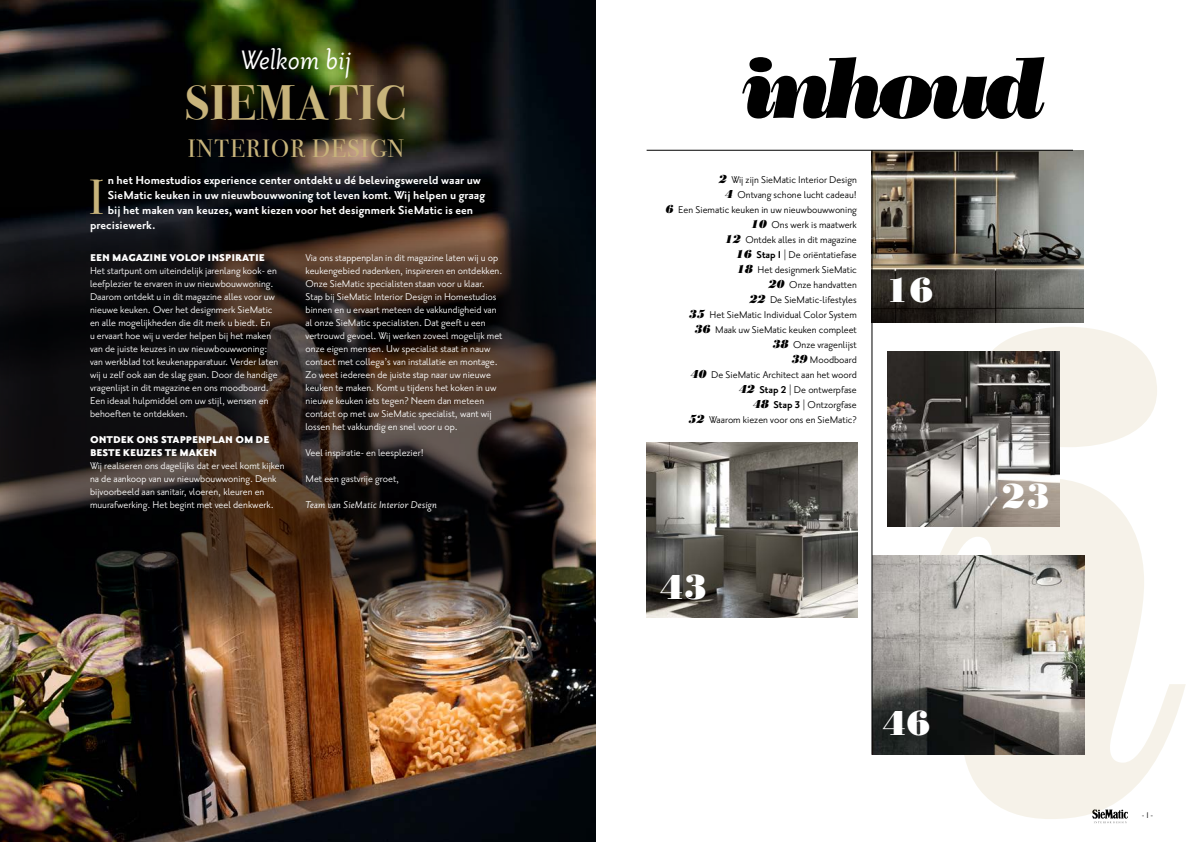
<style>
.page{position:relative;width:1191px;height:842px;background:#fff}
.page>*{position:absolute;margin:0;border:0;box-sizing:border-box;transform-origin:0 0}
.t1{font:48.9px "Bodoni Svty Two OSITCTT";color:#c8b47b}
.t2{font:700 48.1px "Bodoni Svty Two OSITCTT";letter-spacing:.02em;color:#c8b47b}
.t3{font:700 expanded 36px "Bodoni URW";color:#fff}
.t4{font:italic 32.5px "Priori Sans OT";color:#fff}
.t5{font:25px "Bodoni Svty Two OSITCTT";letter-spacing:.05em;color:#c8b47b}
.t6{font:700 14px "Priori Sans OT";color:#fff}
.t7{font:12px/13px "Priori Sans OT";color:#fff}
.t8{font:12px/15px "Priori Sans OT";color:#000;text-align:right}
.t9{font:900 12px/13px "Priori Sans OT";color:#fff}
.t10{font:italic 12px "Priori Sans OT";color:#fff}
.t11{font:10px "Priori Sans OT";color:#000}
.s1{font-family:"Bodoni URW";font-weight:700;font-style:italic;font-stretch:expanded}
.s2{font-weight:700}
</style>
<div class="page">
<svg style="left:1094px;top:821px;width:33px;height:2px"></svg>
<img style="left:0;top:0;width:595px;height:842px">
<img style="left:646px;top:442px;width:211px;height:176px">
<svg style="left:742px;top:57px;width:302px;height:62px"></svg>
<svg style="left:921px;top:327px;width:264px;height:492px;fill:#f6f2e9"></svg>
<img style="left:872px;top:150px;width:211px;height:172px">
<img style="left:872px;top:555px;width:212px;height:199px">
<svg style="left:0;top:207px;width:595px;height:423px"></svg>
<hr style="left:871px;top:150px;width:1px;height:605px;background:#000">
<img style="left:887px;top:351px;width:172px;height:176px">
<hr style="left:646px;top:150px;width:427px;height:1px;background:#000">
<h3 class="t4" style="left:241px;top:43px;width:112px">Welkom bij</h3>
<h2 class="t2" style="left:186px;top:75px;width:222px">SIEMATIC</h2>
<h3 class="t5" style="left:188px;top:134px;width:218px">INTERIOR DESIGN</h3>
<h1 class="t1" style="left:89px;top:168px;width:17px">I</h1>
<p class="t6" style="left:108px;top:172px;width:374px">n het Homestudios experience center ontdekt u dé belevingswereld waar uw</p>
<p class="t6" style="left:108px;top:187px;width:379px">SieMatic keuken in uw nieuwbouwwoning tot leven komt. Wij helpen u graag</p>
<p class="t6" style="left:108px;top:202px;width:367px">bij het maken van keuzes, want kiezen voor het designmerk SieMatic is een</p>
<p class="t6" style="left:90px;top:217px;width:67px">precisiewerk.</p>
<p class="t9" style="left:90px;top:251px;width:176px">EEN MAGAZINE VOLOP INSPIRATIE</p>
<p class="t7" style="left:90px;top:264px;width:190px">Het startpunt om uiteindelijk jarenlang kook- en leefplezier te ervaren in uw nieuwbouwwoning.<br>Daarom ontdekt u in dit magazine alles voor uw nieuwe keuken. Over het designmerk SieMatic en alle mogelijkheden die dit merk u biedt. En<br>u ervaart hoe wij u verder helpen bij het maken van de juiste keuzes in uw nieuwbouwwoning: van werkblad tot keukenapparatuur. Verder laten wij u zelf ook aan de slag gaan. Door de handige vragenlijst in dit magazine en ons moodboard.<br>Een ideaal hulpmiddel om uw stijl, wensen en behoeften te ontdekken.</p>
<p class="t9" style="left:90px;top:433px;width:181px">ONTDEK ONS STAPPENPLAN OM DE<br>BESTE KEUZES TE MAKEN</p>
<p class="t7" style="left:90px;top:459px;width:196px">Wij realiseren ons dagelijks dat er veel komt kijken na de aankoop van uw nieuwbouwwoning. Denk bijvoorbeeld aan sanitair, vloeren, kleuren en muurafwerking. Het begint met veel denkwerk.</p>
<p class="t7" style="left:305px;top:251px;width:198px">Via ons stappenplan in dit magazine laten wij u op keukengebied nadenken, inspireren en ontdekken.<br>Onze SieMatic specialisten staan voor u klaar.<br>Stap bij SieMatic Interior Design in Homestudios binnen en u ervaart meteen de vakkundigheid van al onze SieMatic specialisten. Dat geeft u een vertrouwd gevoel. Wij werken zoveel mogelijk met onze eigen mensen. Uw specialist staat in nauw contact met collega’s van installatie en montage.<br>Zo weet iedereen de juiste stap naar uw nieuwe keuken te maken. Komt u tijdens het koken in uw nieuwe keuken iets tegen? Neem dan meteen contact op met uw SieMatic specialist, want wij lossen het vakkundig en snel voor u op.</p>
<p class="t7" style="left:305px;top:440px;width:120px;line-height:26px">Veel inspiratie- en leesplezier!<br>Met een gastvrije groet,</p>
<p class="t10" style="left:305px;top:498px;width:133px">Team van SieMatic Interior Design</p>
<p class="t8" style="left:666px;top:172px;width:192px"><span class="s1">2</span> Wij zijn SieMatic Interior Design<br><span class="s1">4</span> Ontvang schone lucht cadeau!<br><span class="s1">6</span> Een Siematic keuken in uw nieuwbouwwoning<br><span class="s1">10</span> Ons werk is maatwerk<br><span class="s1">12</span> Ontdek alles in dit magazine<br><span class="s1">16</span> <span class="s2">Stap 1</span> | De oriëntatiefase<br><span class="s1">18</span> Het designmerk SieMatic<br><span class="s1">20</span> Onze handvatten<br><span class="s1">22</span> De SieMatic-lifestyles<br><span class="s1">35</span> Het SieMatic Individual Color System<br><span class="s1">36</span> Maak uw SieMatic keuken compleet<br><span class="s1">38</span> Onze vragenlijst<br><span class="s1">39</span> Moodboard<br><span class="s1">40</span> De SieMatic Architect aan het woord<br><span class="s1">42</span> <span class="s2">Stap 2</span> | De ontwerpfase<br><span class="s1">48</span> <span class="s2">Stap 3</span> | Ontzorgfase<br><span class="s1">52</span> Waarom kiezen voor ons en SieMatic?</p>
<h3 class="t3" style="left:885px;top:269px;width:50px">16</h3>
<h3 class="t3" style="left:659px;top:566px;width:50px">43</h3>
<h3 class="t3" style="left:882px;top:702px;width:50px">46</h3>
<h3 class="t3" style="left:1002px;top:475px;width:50px">23</h3>
<p class="t11" style="left:1141px;top:810px;width:13px">- 1 -</p>
</div>
